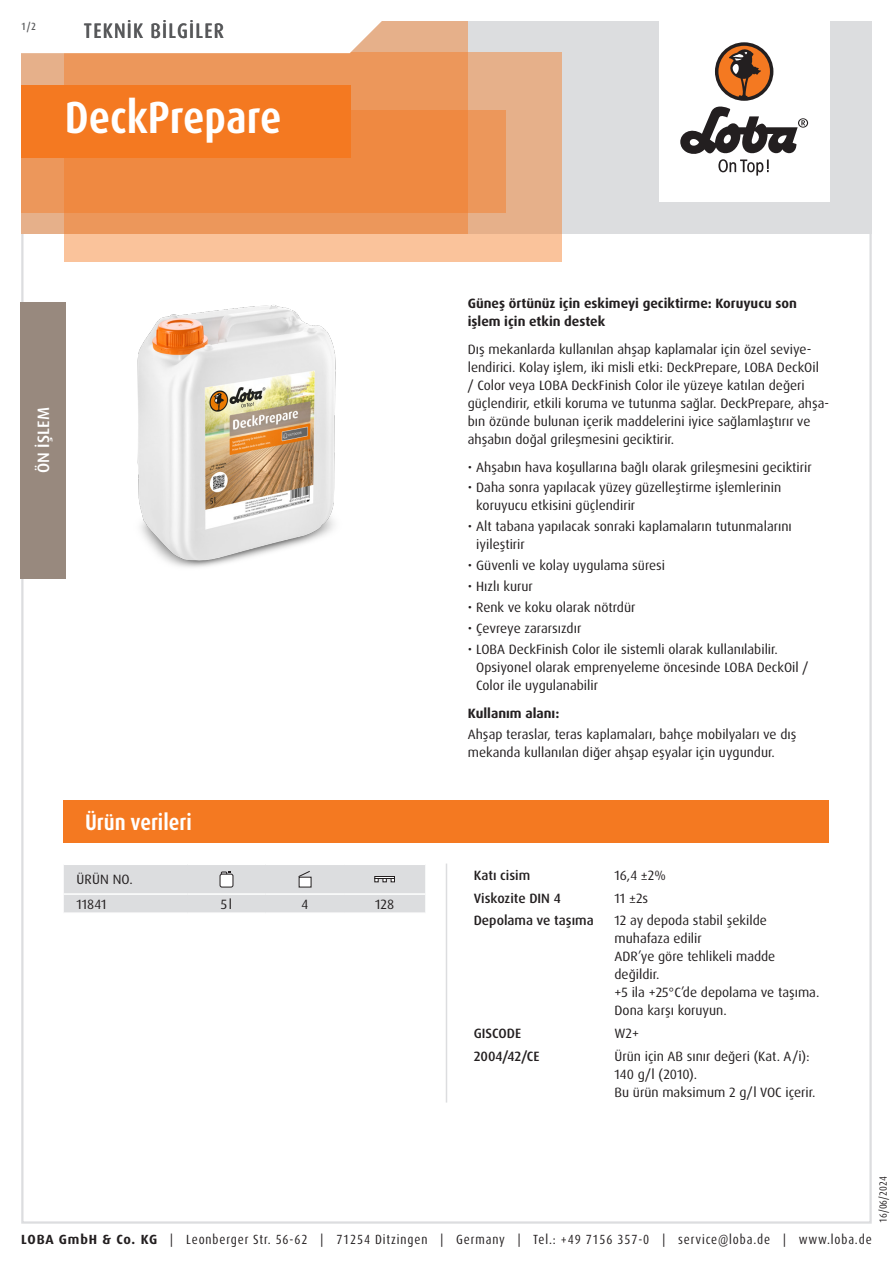
<style>
.page{position:relative;width:893px;height:1263px;background:#fff}
.page>*{position:absolute;margin:0;border:0;box-sizing:border-box;transform-origin:0 0}
.Produktname_weiss{font:700 condensed 45px "Dax Pro";color:#fff}
.Abschnitt{font:700 condensed 22.5px "Dax Pro";color:#fff}
.TI{font:500 condensed 21px "Dax Pro";letter-spacing:.06em;color:#57585a}
.Produktart_Vorbereitung{font:500 16.5px "Dax Pro";letter-spacing:.01em;color:#fff}
.Text{font:13.5px/18px "Dax Pro";color:#231f20}
.Text_ohne_Silbentrennung{font:13.5px/18px "Dax Pro";color:#231f20}
.Text_Bold{font:700 13.5px/18px "Dax Pro";color:#231f20}
.Text_Medium{font:500 13.5px "Dax Pro";color:#231f20}
.Text_Großbuchstaben{font:13.5px "Dax Pro";letter-spacing:.01em;color:#231f20}
.Text_zentriert{font:13.5px "Dax Pro";color:#231f20}
.t1{font:condensed 13.35px "Dax Pro";letter-spacing:.065em;color:#231f20}
.t2{font:condensed 10.5px "Dax Pro";color:#231f20}
.t3{font:500 condensed 10.5px "Dax Pro";color:#57585a}
.s1{font-weight:700;font-stretch:normal}
</style>
<div class="page">
<hr style="left:446px;top:863px;width:1px;height:239px;background:#dcdddf">
<svg style="left:64px;top:865px;width:361px;height:48px;background:#dcdddf"></svg>
<div style="left:374px;top:876px;width:21px;height:3px;border:1px solid #231f20"></div>
<div style="left:64px;top:800px;width:765px;height:42px;background:#f47921"></div>
<img style="left:137px;top:305px;width:199px;height:263px">
<div style="left:20px;top:302px;width:46px;height:276px;background:#98897e"></div>
<div style="left:21px;top:21px;width:851px;height:213px;background:#dcdddf"></div>
<div style="left:659px;top:0;width:170px;height:202px;background:#fff"></div>
<svg style="left:680px;top:106px;width:128px;height:70px"></svg>
<div style="left:715px;top:42px;width:58px;height:59px;background:#231f20;border-radius:50%"></div>
<svg style="left:718px;top:45px;width:52px;height:52px"></svg>
<div style="left:64px;top:52px;width:497px;height:209px;background:linear-gradient(to right,#fec79f,#efb992)"></div>
<div style="left:21px;top:111px;width:485px;height:102px;background:#ec975b"></div>
<svg style="left:21px;top:21px;width:447px;height:213px;background:#ed9150"></svg>
<svg style="left:21px;top:21px;width:411px;height:34px;background:#faede4"></svg>
<div style="left:21px;top:85px;width:330px;height:72px;background:#f47921"></div>
<p class="t3" style="left:21px;top:19px;width:16px">1/2</p>
<p class="TI" style="left:84px;top:17px;width:141px">TEKNIK BILGILER</p>
<p class="Produktname_weiss" style="left:65px;top:89px;width:218px">DeckPrepare</p>
<p class="Produktart_Vorbereitung" style="left:33px;top:473px;width:68px;rotate:-90deg">ÖN IŞLEM</p>
<p class="Abschnitt" style="left:85px;top:808px;width:108px">Ürün verileri</p>
<p class="Text_Großbuchstaben" style="left:77px;top:871px;width:58px">ÜRÜN NO.</p>
<p class="Text" style="left:77px;top:895px;width:31px">11841</p>
<p class="Text_zentriert" style="left:221px;top:895px;width:13px">5l</p>
<p class="Text_zentriert" style="left:301px;top:895px;width:8px">4</p>
<p class="Text_zentriert" style="left:375px;top:895px;width:20px">128</p>
<p class="Text_Bold" style="left:468px;top:295px;width:331px">Güneş örtünüz için eskimeyi geciktirme: Koruyucu son işlem için etkin destek</p>
<p class="Text" style="left:468px;top:340px;width:363px">Dış mekanlarda kullanılan ahşap kaplamalar için özel seviye&shy;lendirici. Kolay işlem, iki misli etki: DeckPrepare, LOBA DeckOil<br>/ Color veya LOBA DeckFinish Color ile yüzeye katılan değeri güçlendirir, etkili koruma ve tutunma sağlar. DeckPrepare, ahşa&shy;bın özünde bulunan içerik maddelerini iyice sağlamlaştırır ve ahşabın doğal grileşmesini geciktirir.</p>
<p class="Text" style="left:468px;top:458px;width:346px">• Ahşabın hava koşullarına bağlı olarak grileşmesini geciktirir</p>
<p class="Text" style="left:476px;top:479px;width:307px;text-indent:-9px">• Daha sonra yapılacak yüzey güzelleştirme işlemlerinin koruyucu etkisini güçlendirir</p>
<p class="Text" style="left:476px;top:518px;width:317px;text-indent:-9px">• Alt tabana yapılacak sonraki kaplamaların tutunmalarını iyileştirir</p>
<p class="Text" style="left:468px;top:557px;width:199px">• Güvenli ve kolay uygulama süresi</p>
<p class="Text" style="left:468px;top:578px;width:67px">• Hızlı kurur</p>
<p class="Text" style="left:468px;top:599px;width:169px">• Renk ve koku olarak nötrdür</p>
<p class="Text" style="left:468px;top:620px;width:115px">• Çevreye zararsızdır</p>
<p class="Text" style="left:476px;top:641px;width:334px;text-indent:-9px">• LOBA DeckFinish Color ile sistemli olarak kullanılabilir.<br>Opsiyonel olarak emprenyeleme öncesinde LOBA DeckOil /<br>Color ile uygulanabilir</p>
<p class="Text_Bold" style="left:468px;top:704px;width:93px">Kullanım alanı:</p>
<p class="Text" style="left:468px;top:726px;width:330px">Ahşap teraslar, teras kaplamaları, bahçe mobilyaları ve dış mekanda kullanılan diğer ahşap eşyalar için uygundur.</p>
<p class="Text_Medium" style="left:474px;top:867px;width:58px">Katı cisim</p>
<p class="Text_ohne_Silbentrennung" style="left:614px;top:866px;width:53px">16,4 ±2%</p>
<p class="Text_Medium" style="left:474px;top:889px;width:89px">Viskozite DIN 4</p>
<p class="Text_ohne_Silbentrennung" style="left:614px;top:889px;width:35px">11 ±2s</p>
<p class="Text_Medium" style="left:474px;top:912px;width:122px">Depolama ve taşıma</p>
<p class="Text_ohne_Silbentrennung" style="left:614px;top:912px;width:154px">12 ay depoda stabil şekilde muhafaza edilir</p>
<p class="Text_ohne_Silbentrennung" style="left:614px;top:948px;width:162px">ADR’ye göre tehlikeli madde değildir.</p>
<p class="Text_ohne_Silbentrennung" style="left:614px;top:984px;width:206px">+5 ila +25°C’de depolama ve taşıma.<br>Dona karşı koruyun.</p>
<p class="Text_Medium" style="left:474px;top:1024px;width:49px">GISCODE</p>
<p class="Text_ohne_Silbentrennung" style="left:614px;top:1024px;width:26px">W2+</p>
<p class="Text_Medium" style="left:474px;top:1047px;width:67px">2004/42/CE</p>
<p class="Text_ohne_Silbentrennung" style="left:614px;top:1047px;width:197px">Ürün için AB sınır değeri (Kat. A/i):<br>140 g/l (2010).</p>
<p class="Text_ohne_Silbentrennung" style="left:614px;top:1083px;width:202px">Bu ürün maksimum 2 g/l VOC içerir.</p>
<p class="t2" style="left:876px;top:1222px;width:48px;rotate:-90deg">16/06/2024</p>
<p class="t1" style="left:21px;top:1230px;width:852px"><span class="s1">LOBA GmbH &amp; Co. KG</span> | Leonberger Str. 56-62 | 71254 Ditzingen | Germany | Tel.: +49 7156 357-0 | service@loba.de | www.loba.de</p>
</div>
